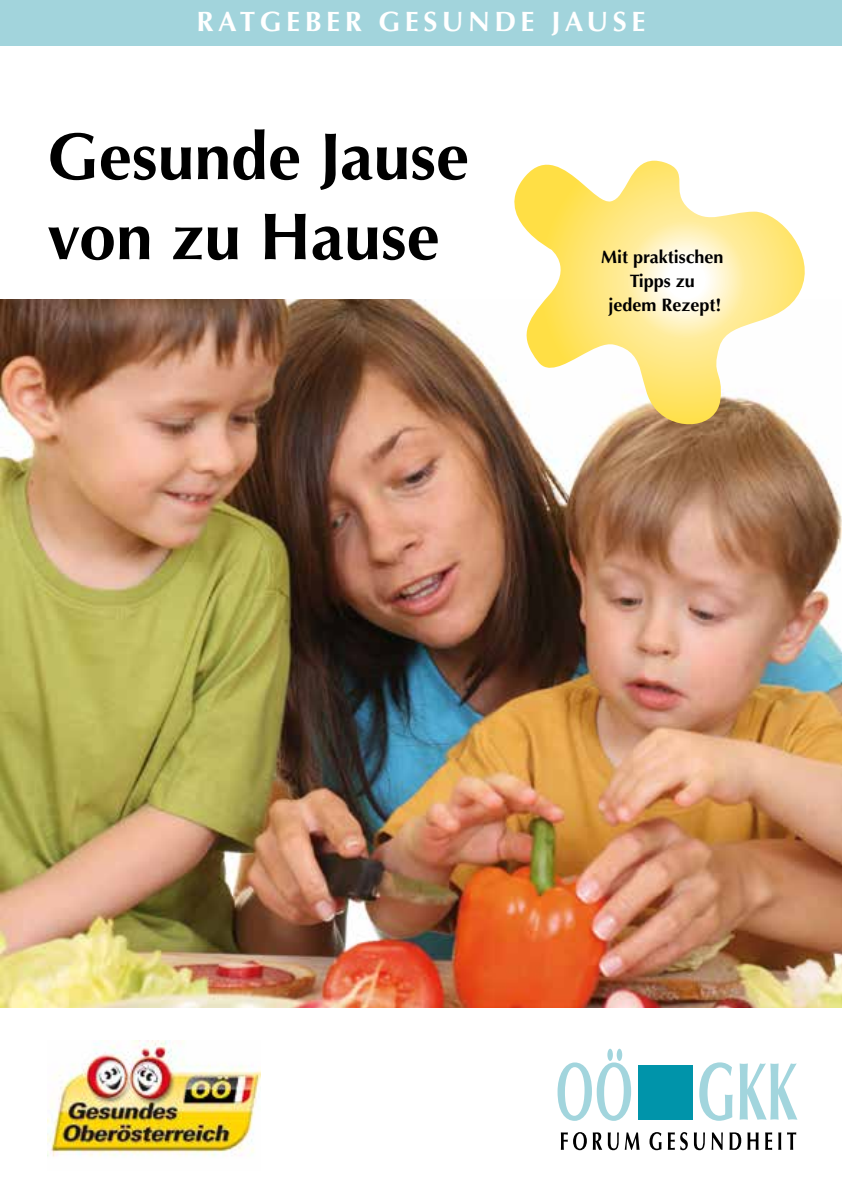
<style>
.page{position:relative;width:842px;height:1191px;background:#fff}
.page>*{position:absolute;margin:0;border:0;box-sizing:border-box;transform-origin:0 0}
.t1{font:700 66.2px/80px "Optima LT Std";color:#000}
.t2{font:700 28px "Optima LT Std";letter-spacing:.16em;color:#fff}
.t3{font:700 18px/24px "Optima LT Std";color:#000;text-align:center}
</style>
<div class="page">
<img style="left:0;top:299px;width:842px;height:708px">
<svg style="left:490px;top:160px;width:328px;height:272px"></svg>
<div style="left:0;top:0;width:842px;height:45px;background:#a2d4dc"></div>
<div style="left:607px;top:1048px;width:6px;height:13px;background:#a2d5dd;border-radius:50%"></div>
<div style="left:617px;top:1048px;width:5px;height:13px;background:#a2d5dd;border-radius:50%"></div>
<div style="left:638px;top:1065px;width:54px;height:54px;background:#0094aa"></div>
<svg style="left:699px;top:1062px;width:33px;height:58px"></svg>
<svg style="left:740px;top:1063px;width:57px;height:56px"></svg>
<svg style="left:561px;top:1132px;width:26px;height:18px"></svg>
<svg style="left:593px;top:1132px;width:9px;height:17px"></svg>
<svg style="left:608px;top:1132px;width:11px;height:18px"></svg>
<svg style="left:625px;top:1132px;width:14px;height:17px"></svg>
<svg style="left:649px;top:1132px;width:12px;height:18px"></svg>
<svg style="left:668px;top:1132px;width:20px;height:18px"></svg>
<svg style="left:694px;top:1132px;width:11px;height:18px"></svg>
<svg style="left:712px;top:1132px;width:11px;height:17px"></svg>
<svg style="left:729px;top:1132px;width:12px;height:17px"></svg>
<svg style="left:747px;top:1132px;width:12px;height:17px"></svg>
<svg style="left:765px;top:1132px;width:7px;height:17px"></svg>
<svg style="left:778px;top:1132px;width:3px;height:17px"></svg>
<svg style="left:787px;top:1132px;width:9px;height:17px"></svg>
<svg style="left:557px;top:1062px;width:74px;height:58px"></svg>
<img style="left:47px;top:1040px;width:214px;height:117px">
<h2 class="t2" style="left:197px;top:6px;width:450px">Ratgeber G esunde Jause</h2>
<h1 class="t1" style="left:47px;top:117px;width:423px">Gesunde Jause von zu Hause</h1>
<p class="t3" style="left:601px;top:245px;width:124px">Mit praktischen<br>Tipps zu<br>jedem Rezept!</p>
</div>
